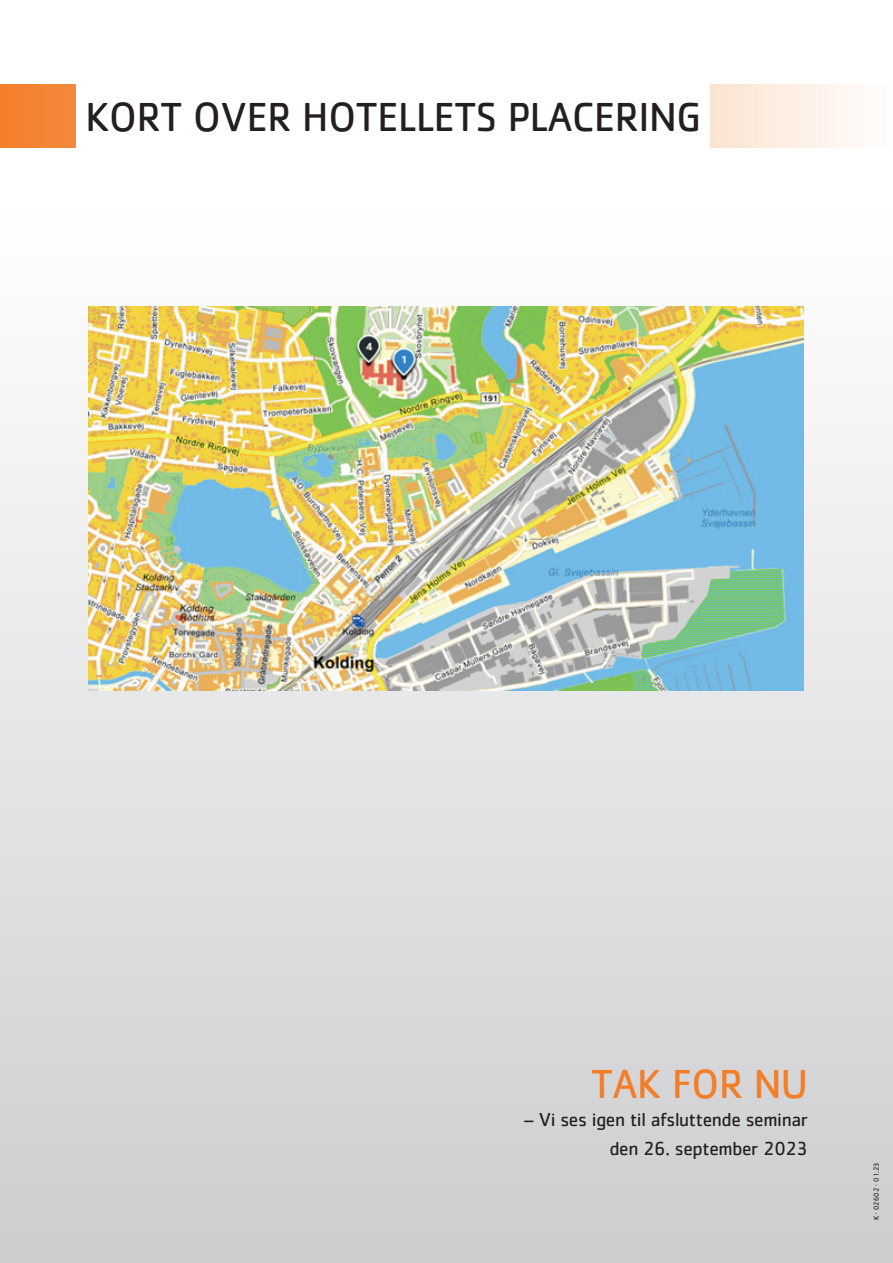
<style>
.page{position:relative;width:893px;height:1263px;background:#fff}
.page>*{position:absolute;margin:0;border:0;box-sizing:border-box;transform-origin:0 0}
.t1{font:42px "Cachet Std";letter-spacing:-.02em;color:#231f20}
.t2{font:42px "Cachet Std";letter-spacing:-.02em;color:#f47d27}
.t3{font:19.5px/28.5px "Cachet Std";letter-spacing:-.02em;color:#231f20;text-align:right}
.t4{font:7.5px "Cachet Std";color:#231f20}
</style>
<div class="page">
<div style="left:0;top:209px;width:893px;height:1054px;background:linear-gradient(to bottom,#fff,#cccdcf)"></div>
<svg style="left:0;top:84px;width:858px;height:64px"></svg>
<div style="left:77px;top:72px;width:633px;height:81px;background:#fff"></div>
<img style="left:88px;top:307px;width:715px;height:383px">
<h1 class="t1" style="left:85px;top:92px;width:617px">KORT OVER HOTELLETS PLACERING</h1>
<h1 class="t2" style="left:591px;top:1059px;width:219px">TAK FOR NU</h1>
<p class="t3" style="left:524px;top:1105px;width:285px">– Vi ses igen til afsluttende seminar den 26. september 2023</p>
<p class="t4" style="left:872px;top:1220px;width:60px;rotate:-90deg">K · 02602 · 01.23</p>
</div>
